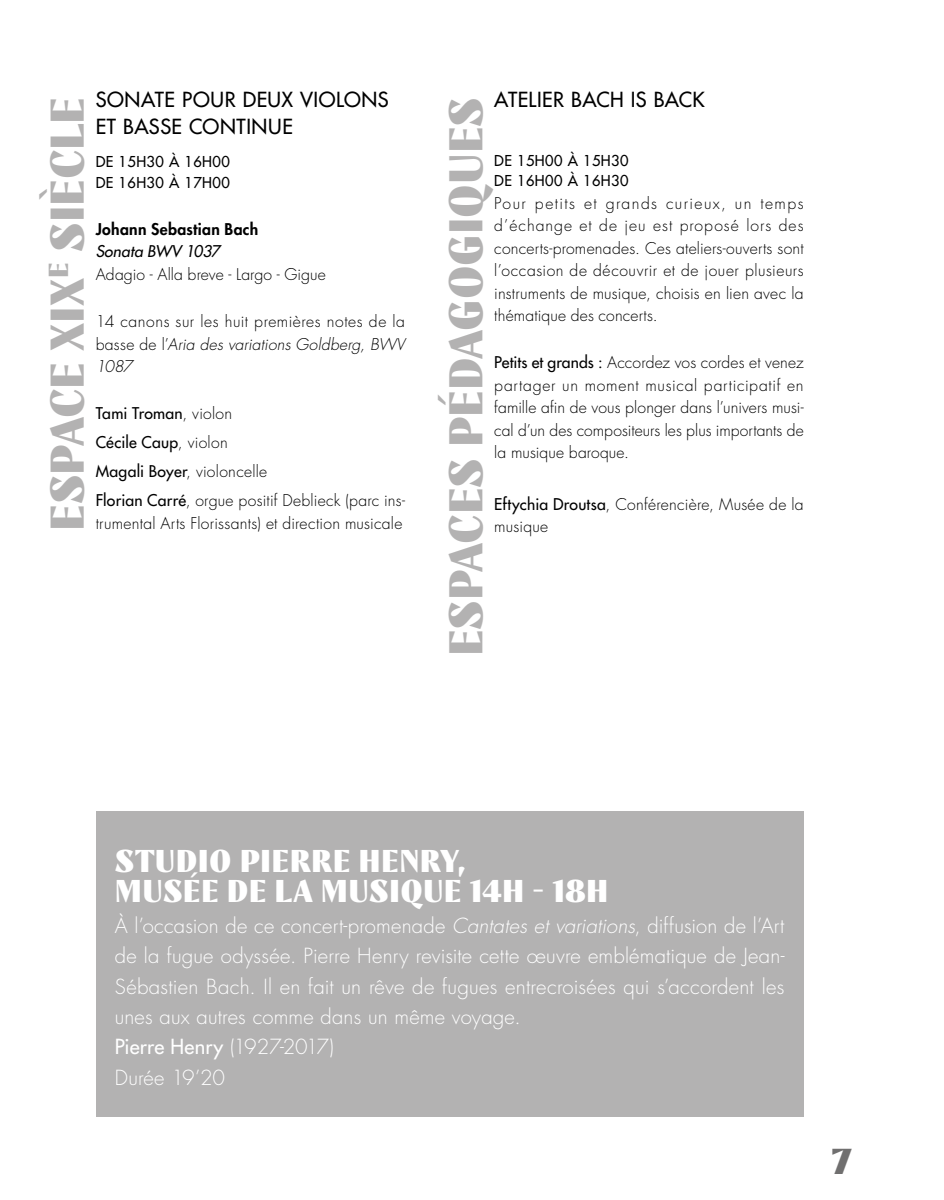
<style>
.page{position:relative;width:944px;height:1200px;background:#fff}
.page>*{position:absolute;margin:0;border:0;box-sizing:border-box;transform-origin:0 0}
.SECTION{font:900 47.25px "TT Nooks Script";color:#b3b2b2}
.FOLIO{font:900 36px "TT Nooks Script";color:#706f6f}
._02_02_TEXTE_COURANT{font:900 31.5px/30.4px "TT Nooks Script";letter-spacing:.01em;color:#fff}
._02_02_TEXTE_COURANT-2{font:300 20.25px/30.4px "Futura Std";letter-spacing:.01em;color:#fff;text-align:justify}
._06_01_TITRE{font:500 20.25px/27px "Futura Std";letter-spacing:.025em;color:#000}
._02_02_TEXTE_COURANT-3{font:500 20.25px "Futura Std";letter-spacing:.01em;color:#fff}
._06_05_DESCRIPTIION{font:300 15.75px/22.5px "Futura Std";letter-spacing:.01em;color:#000;text-align:justify}
._06_06_DISTRIBUTION{font:300 15.75px/22.5px "Futura Std";letter-spacing:.015em;color:#000}
._06_06_DISTRIBUTION-2{font:500 15.75px "Futura Std";letter-spacing:.015em;color:#000}
._06_04_ŒUVRE{font:300 15.75px "Futura Std";letter-spacing:.005em;color:#000}
._06_03_COMPOSITEUR{font:800 15.75px "Futura Std";letter-spacing:.02em;color:#000}
._06_04_ŒUVRE-2{font:italic 500 15.75px "Futura Std";color:#000}
._06_02_HEURE{font:500 14.62px/20.2px "Futura Std";letter-spacing:.03em;color:#000}
.s1{font-style:italic}
.s2{font-weight:300}
.s3{font-weight:500}
</style>
<div class="page">
<div style="left:96px;top:811px;width:708px;height:305px;background:#b3b2b2"></div>
<p class="_06_01_TITRE" style="left:96px;top:86px;width:295px">SONATE POUR DEUX VIOLONS<br>ET BASSE CONTINUE</p>
<p class="_06_02_HEURE" style="left:96px;top:152px;width:136px">DE 15H30 À 16H00<br>DE 16H30 À 17H00</p>
<p class="_06_03_COMPOSITEUR" style="left:96px;top:219px;width:164px">Johann Sebastian Bach</p>
<p class="_06_04_ŒUVRE-2" style="left:96px;top:241px;width:126px">Sonata BWV 1037</p>
<p class="_06_04_ŒUVRE" style="left:96px;top:264px;width:232px">Adagio - Alla breve - Largo - Gigue</p>
<p class="_06_05_DESCRIPTIION" style="left:96px;top:310px;width:311px">14 canons sur les huit premières notes de la basse de l’<span class="s1">Aria des variations Goldberg, BWV 1087</span></p>
<p class="_06_06_DISTRIBUTION-2" style="left:96px;top:403px;width:138px">Tami Troman<span class="s2">, violon</span></p>
<p class="_06_06_DISTRIBUTION-2" style="left:96px;top:432px;width:134px">Cécile Caup<span class="s2">, violon</span></p>
<p class="_06_06_DISTRIBUTION" style="left:96px;top:460px;width:173px"><span class="s3">Magali Boyer</span>, violoncelle</p>
<p class="_06_06_DISTRIBUTION" style="left:96px;top:489px;width:311px"><span class="s3">Florian Carré</span>, orgue positif Deblieck (parc ins&shy;trumental Arts Florissants) et direction musicale</p>
<p class="_06_01_TITRE" style="left:494px;top:86px;width:212px">ATELIER BACH IS BACK</p>
<p class="SECTION" style="left:37px;top:530px;width:435px;rotate:-90deg">ESPACE XIX<sup>E</sup> SIÈCLE</p>
<p class="SECTION" style="left:436px;top:656px;width:560px;rotate:-90deg">ESPACES PÉDAGOGIQUES</p>
<p class="_06_02_HEURE" style="left:494px;top:150px;width:136px">DE 15H00 À 15H30<br>DE 16H00 À 16H30</p>
<p class="_06_05_DESCRIPTIION" style="left:494px;top:192px;width:311px">Pour petits et grands curieux, un temps d’échange et de jeu est proposé lors des concerts-promenades. Ces ateliers-ouverts sont l’occasion de découvrir et de jouer plusieurs instruments de musique, choisis en lien avec la thématique des concerts.</p>
<p class="_06_05_DESCRIPTIION" style="left:494px;top:352px;width:311px"><span class="s3">Petits et grands :</span> Accordez vos cordes et venez partager un moment musical participatif en famille afin de vous plonger dans l’univers musi&shy;cal d’un des compositeurs les plus importants de la musique baroque.</p>
<p class="_06_06_DISTRIBUTION" style="left:494px;top:493px;width:311px"><span class="s3">Eftychia Droutsa</span>, Conférencière, Musée de la musique</p>
<p class="_02_02_TEXTE_COURANT" style="left:115px;top:846px;width:495px">STUDIO PIERRE HENRY,<br>MUSÉE DE LA MUSIQUE 14H - 18H</p>
<p class="_02_02_TEXTE_COURANT-2" style="left:115px;top:910px;width:671px">À l’occasion de ce concert-promenade <span class="s1">Cantates et variations</span>, diffusion de l’Art de la fugue odyssée. Pierre Henry revisite cette œuvre emblématique de Jean-Sébastien Bach. Il en fait un rêve de fugues entrecroisées qui s’accordent les unes aux autres comme dans un même voyage.</p>
<p class="_02_02_TEXTE_COURANT-3" style="left:115px;top:1033px;width:221px">Pierre Henry <span class="s2">(1927-2017)</span></p>
<p class="_02_02_TEXTE_COURANT-2" style="left:115px;top:1062px;width:112px">Durée 19’20</p>
<p class="FOLIO" style="left:832px;top:1138px;width:21px">7</p>
</div>
